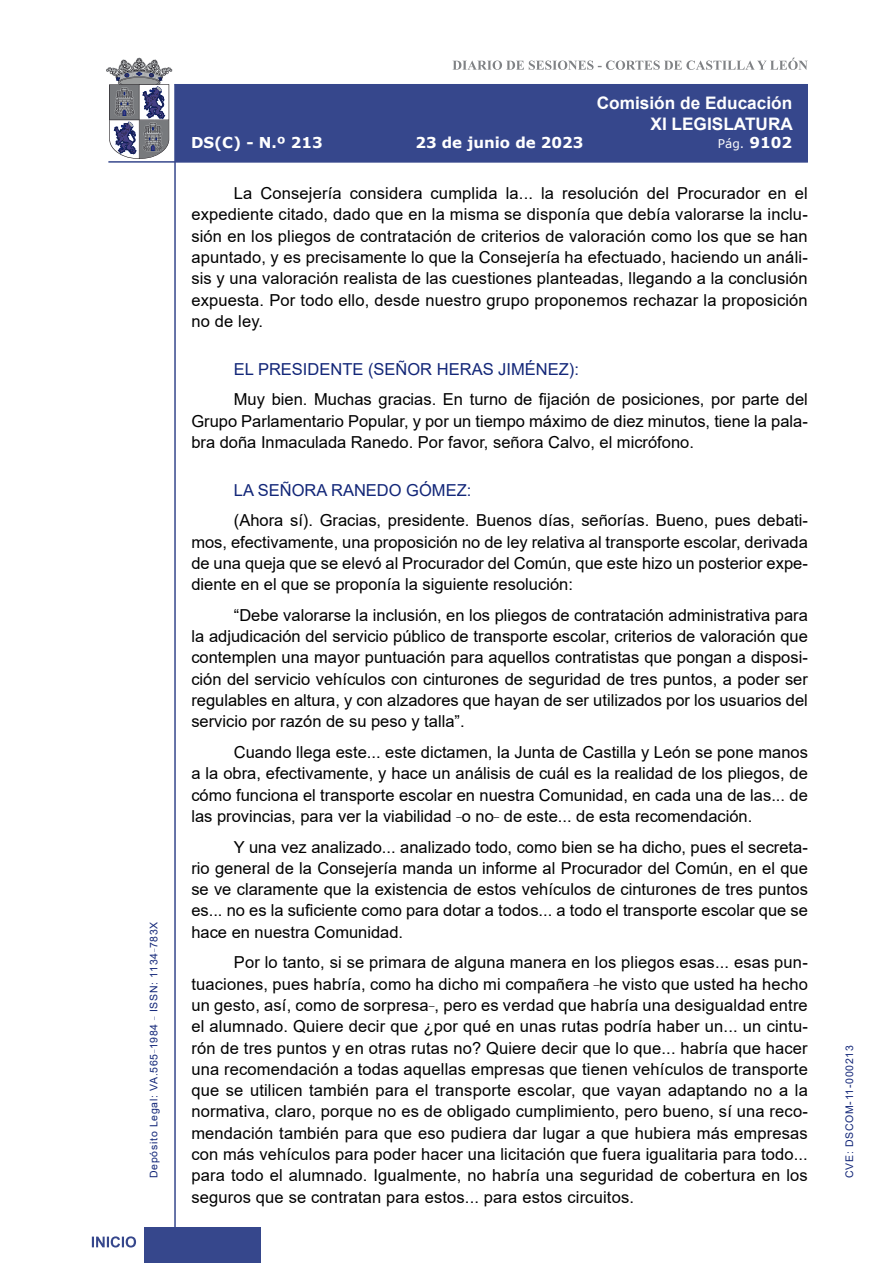
<style>
.page{position:relative;width:893px;height:1263px;background:#fff}
.page>*{position:absolute;margin:0;border:0;box-sizing:border-box;transform-origin:0 0}
.t1{font:700 17.25px/20.7px "Arial";color:#fff;text-align:right}
.t2{font:16.5px/21.3px "Arial";color:#000;text-align:justify}
.Orador{font:16.5px "Arial";color:#122678}
.t3{font:700 15px "Verdana";color:#fff}
.t4{font:12px "Verdana";color:#fff}
.t5{font:10.5px "Arial";letter-spacing:.065em;color:#122678}
.s1{font-weight:700;font-size:15px}
</style>
<div class="page">
<svg style="left:452px;top:58px;width:356px;height:12px"></svg>
<hr style="left:174px;top:84px;width:2px;height:1179px;background:#36478c">
<div style="left:144px;top:1227px;width:117px;height:36px;background:#36478c"></div>
<div style="left:175px;top:84px;width:633px;height:78px;background:#36478c"></div>
<hr style="left:108px;top:161px;width:700px;height:2px;background:#36478c">
<svg style="left:92px;top:1236px;width:44px;height:11px"></svg>
<svg style="left:106px;top:58px;width:66px;height:101px"></svg>
<p class="t5" style="left:146px;top:1178px;width:258px;rotate:-90deg">Depósito Legal: VA.565<sup>_</sup>1984 <sup>_</sup> ISSN: 1134<sup>_</sup>783X</p>
<p class="t1" style="left:597px;top:93px;width:198px">Comisión de Educación<br>XI LEGISLATURA</p>
<p class="t3" style="left:191px;top:132px;width:133px">DS(C) - N.º 213</p>
<p class="t3" style="left:415px;top:132px;width:170px">23 de junio de 2023</p>
<p class="t4" style="left:718px;top:135px;width:76px">Pág. <span class="s1">9102</span></p>
<p class="t2" style="left:191px;top:183px;width:618px;text-indent:43px">La Consejería considera cumplida la... la resolución del Procurador en el expediente citado, dado que en la misma se disponía que debía valorarse la inclu&shy;sión en los pliegos de contratación de criterios de valoración como los que se han apuntado, y es precisamente lo que la Consejería ha efectuado, haciendo un análi&shy;sis y una valoración realista de las cuestiones planteadas, llegando a la conclusión expuesta. Por todo ello, desde nuestro grupo proponemos rechazar la proposición no de ley.</p>
<p class="Orador" style="left:234px;top:357px;width:347px">EL PRESIDENTE (SEÑOR HERAS JIMÉNEZ):</p>
<p class="t2" style="left:191px;top:389px;width:618px;text-indent:43px">Muy bien. Muchas gracias. En turno de fijación de posiciones, por parte del Grupo Parlamentario Popular, y por un tiempo máximo de diez minutos, tiene la pala&shy;bra doña Inmaculada Ranedo. Por favor, señora Calvo, el micrófono.</p>
<p class="Orador" style="left:234px;top:478px;width:239px">LA SEÑORA RANEDO GÓMEZ:</p>
<p class="t2" style="left:191px;top:510px;width:618px;text-indent:43px">(Ahora sí). Gracias, presidente. Buenos días, señorías. Bueno, pues debati&shy;mos, efectivamente, una proposición no de ley relativa al transporte escolar, derivada de una queja que se elevó al Procurador del Común, que este hizo un posterior expe&shy;diente en el que se proponía la siguiente resolución:</p>
<p class="t2" style="left:191px;top:604px;width:618px;text-indent:43px">“Debe valorarse la inclusión, en los pliegos de contratación administrativa para la adjudicación del servicio público de transporte escolar, criterios de valoración que contemplen una mayor puntuación para aquellos contratistas que pongan a disposi&shy;ción del servicio vehículos con cinturones de seguridad de tres puntos, a poder ser regulables en altura, y con alzadores que hayan de ser utilizados por los usuarios del servicio por razón de su peso y talla”.</p>
<p class="t2" style="left:191px;top:741px;width:618px;text-indent:43px">Cuando llega este... este dictamen, la Junta de Castilla y León se pone manos a la obra, efectivamente, y hace un análisis de cuál es la realidad de los pliegos, de cómo funciona el transporte escolar en nuestra Comunidad, en cada una de las... de las provincias, para ver la viabilidad <sup>_</sup>o no<sup>_</sup> de este... de esta recomendación.</p>
<p class="t2" style="left:191px;top:836px;width:618px;text-indent:43px">Y una vez analizado... analizado todo, como bien se ha dicho, pues el secreta&shy;rio general de la Consejería manda un informe al Procurador del Común, en el que se ve claramente que la existencia de estos vehículos de cinturones de tres puntos es... no es la suficiente como para dotar a todos... a todo el transporte escolar que se hace en nuestra Comunidad.</p>
<p class="t2" style="left:191px;top:952px;width:618px;text-indent:43px">Por lo tanto, si se primara de alguna manera en los pliegos esas... esas pun&shy;tuaciones, pues habría, como ha dicho mi compañera <sup>_</sup>he visto que usted ha hecho un gesto, así, como de sorpresa<sup>_</sup>, pero es verdad que habría una desigualdad entre el alumnado. Quiere decir que ¿por qué en unas rutas podría haber un... un cintu&shy;rón de tres puntos y en otras rutas no? Quiere decir que lo que... habría que hacer una recomendación a todas aquellas empresas que tienen vehículos de transporte que se utilicen también para el transporte escolar, que vayan adaptando no a la normativa, claro, porque no es de obligado cumplimiento, pero bueno, sí una reco&shy;mendación también para que eso pudiera dar lugar a que hubiera más empresas con más vehículos para poder hacer una licitación que fuera igualitaria para todo... para todo el alumnado. Igualmente, no habría una seguridad de cobertura en los seguros que se contratan para estos... para estos circuitos.</p>
<p class="t5" style="left:842px;top:1178px;width:134px;rotate:-90deg">CVE: DSCOM-11-000213</p>
</div>
